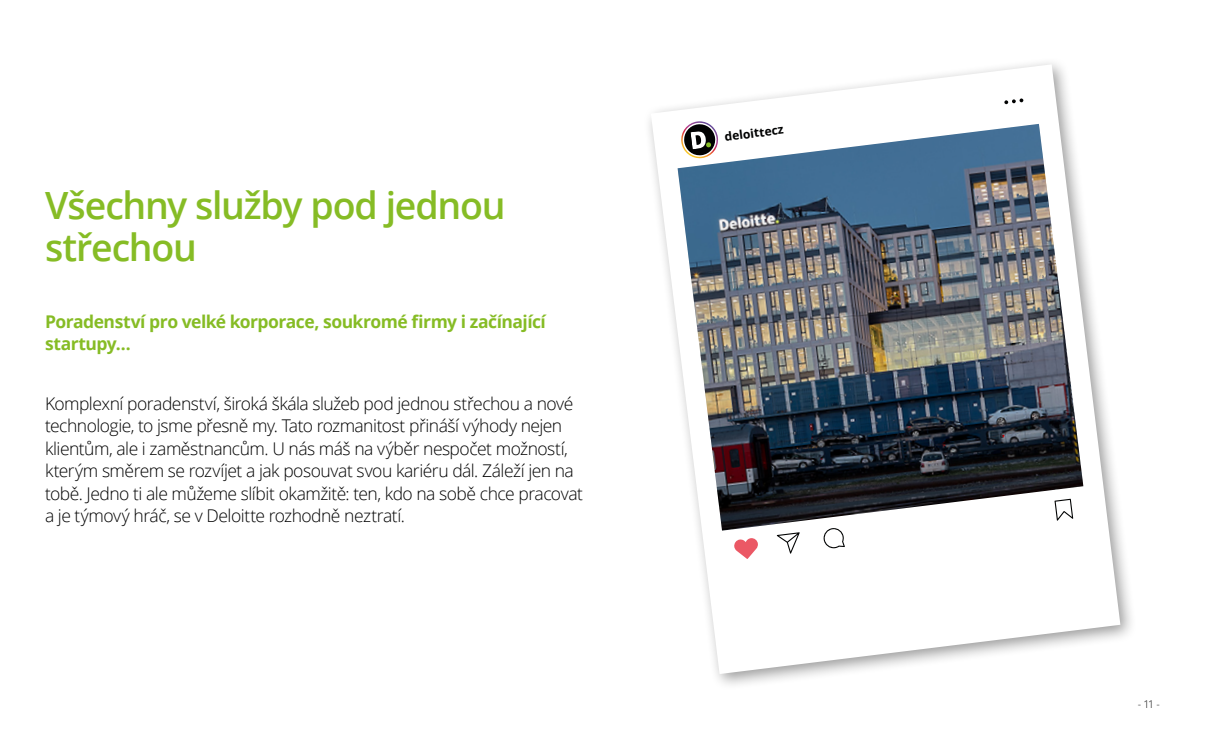
<style>
.page{position:relative;width:1205px;height:745px;background:#fff}
.page>*{position:absolute;margin:0;border:0;box-sizing:border-box;transform-origin:0 0}
.t1{font:600 37.5px/42.5px "Open Sans";letter-spacing:-.035em;color:#86bc25}
.t2{font:300 17.5px/22.5px "Open Sans";letter-spacing:-.03em;color:#000}
.t3{font:700 17.5px/22.5px "Open Sans";letter-spacing:-.03em;color:#86bc25}
.t4{font:700 12.12px "Open Sans";color:#010202}
.t5{font:300 10.62px "Open Sans";color:#000}
</style>
<div class="page">
<svg style="left:651px;top:64px;width:469px;height:609px"></svg>
<svg style="left:1004px;top:98px;width:19px;height:6px"></svg>
<svg style="left:678px;top:111px;width:405px;height:447px"></svg>
<img style="left:677px;top:124px;width:406px;height:406px">
<h1 class="t1" style="left:45px;top:183px;width:462px">Všechny služby pod jednou střechou</h1>
<p class="t3" style="left:45px;top:309px;width:502px">Poradenství pro velké korporace, soukromé firmy i začínající startupy…</p>
<p class="t2" style="left:45px;top:391px;width:539px">Komplexní poradenství, široká škála služeb pod jednou střechou a nové technologie, to jsme přesně my. Tato rozmanitost přináší výhody nejen klientům, ale i zaměstnancům. U nás máš na výběr nespočet možností, kterým směrem se rozvíjet a jak posouvat svou kariéru dál. Záleží jen na tobě. Jedno ti ale můžeme slíbit okamžitě: ten, kdo na sobě chce pracovat a je týmový hráč, se v Deloitte rozhodně neztratí.</p>
<p class="t4" style="left:723px;top:128px;width:61px;rotate:-7deg">deloittecz</p>
<p class="t5" style="left:1137px;top:696px;width:24px">- 11 -</p>
</div>
